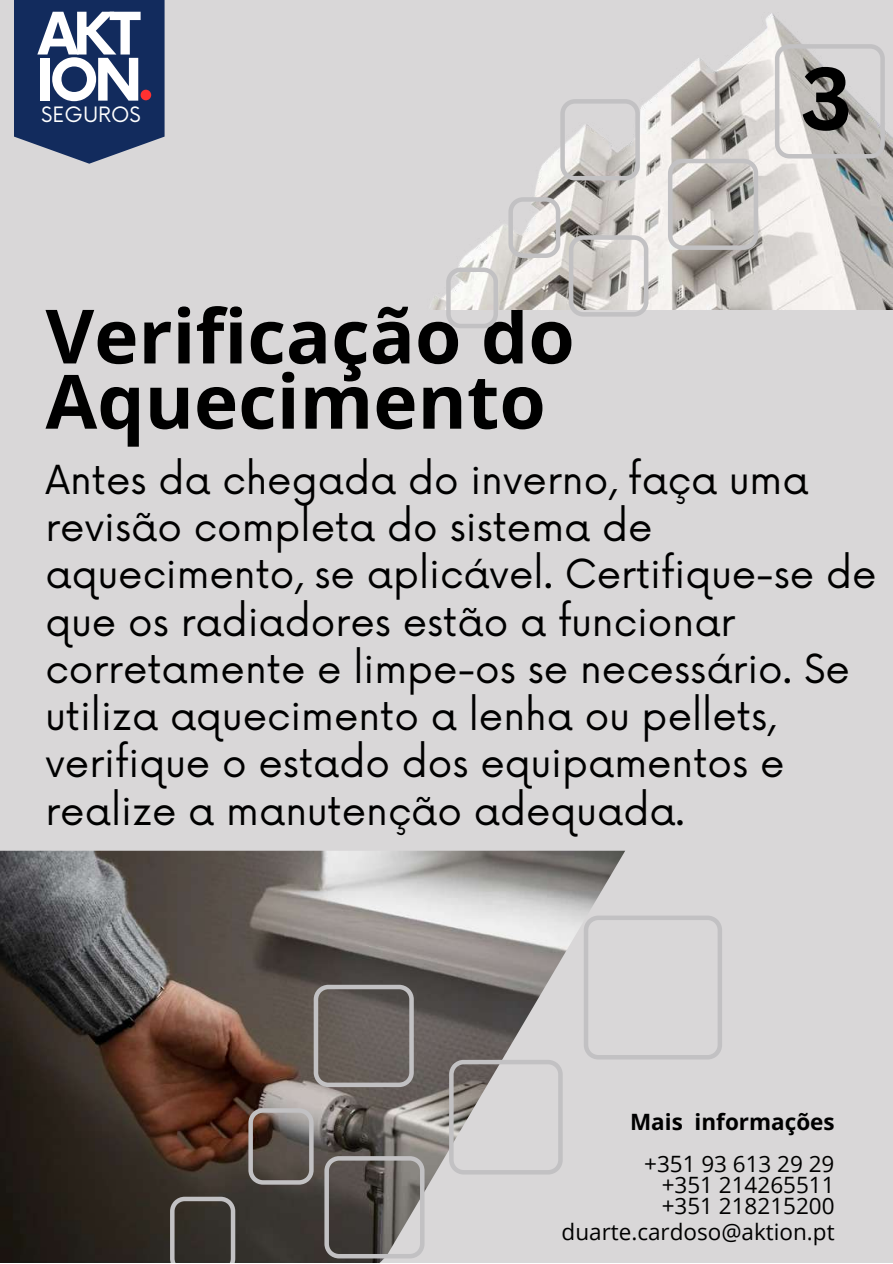
<style>
.page{position:relative;width:893px;height:1264px;background:#fff}
.page>*{position:absolute;margin:0;border:0;box-sizing:border-box;transform-origin:0 0}
.t1{font:700 86.85px "Canva Sans";color:#000}
.t2{font:700 75px/65.2px "Open Sans";color:#000}
.t3{font:700 57px/46px "Now";letter-spacing:-.085em;color:#fff}
.t4{font:39px/47.2px "Now";color:#000}
.t5{font:22.5px/21.3px "Open Sans";color:#000;text-align:justify}
.t6{font:700 22.5px "Open Sans";color:#000}
.t7{font:20.55px "Now";color:#fff}
.s1{font-size:58.2px;color:#ff3131}
</style>
<div class="page">
<div style="left:0;top:0;width:892px;height:1262px;background:#d9d7d8"></div>
<svg style="left:14px;top:0;width:150px;height:164px;background:#223967"></svg>
<img style="left:0;top:850px;width:625px;height:412px">
<svg style="left:583px;top:915px;width:139px;height:144px"></svg>
<svg style="left:449px;top:1059px;width:113px;height:115px"></svg>
<svg style="left:324px;top:1156px;width:100px;height:102px;background:#706c69"></svg>
<svg style="left:314px;top:984px;width:100px;height:103px;background:#736c69"></svg>
<svg style="left:248px;top:1108px;width:65px;height:76px;background:#716863"></svg>
<svg style="left:170px;top:1196px;width:65px;height:66px;background:#4c4944"></svg>
<img style="left:433px;top:13px;width:459px;height:296px">
<svg style="left:774px;top:44px;width:110px;height:114px"></svg>
<svg style="left:668px;top:159px;width:90px;height:91px;background:#bab6b2"></svg>
<svg style="left:569px;top:235px;width:79px;height:81px"></svg>
<svg style="left:560px;top:99px;width:79px;height:81px"></svg>
<svg style="left:508px;top:197px;width:52px;height:61px"></svg>
<svg style="left:446px;top:267px;width:52px;height:61px"></svg>
<h3 class="t3" style="left:36px;top:14px;width:121px">AKT<br>ION<span class="s1">.</span></h3>
<p class="t7" style="left:41px;top:103px;width:101px">SEGUROS</p>
<h1 class="t1" style="left:800px;top:37px;width:53px">3</h1>
<h2 class="t2" style="left:45px;top:302px;width:530px">Verificação do<br>Aquecimento</h2>
<p class="t4" style="left:45px;top:458px;width:832px">Antes da chegada do inverno, faça uma revisão completa do sistema de aquecimento, se aplicável. Certifique-se de que os radiadores estão a funcionar corretamente e limpe-os se necessário. Se utiliza aquecimento a lenha ou pellets, verifique o estado dos equipamentos e realize a manutenção adequada.</p>
<p class="t6" style="left:630px;top:1106px;width:206px">Mais informações</p>
<p class="t5" style="left:661px;top:1152px;width:174px;text-indent:-18px">+351 93 613 29 29 +351 214265511 +351 218215200</p>
<p class="t5" style="left:561px;top:1220px;width:274px">duarte.cardoso@aktion.pt</p>
</div>
